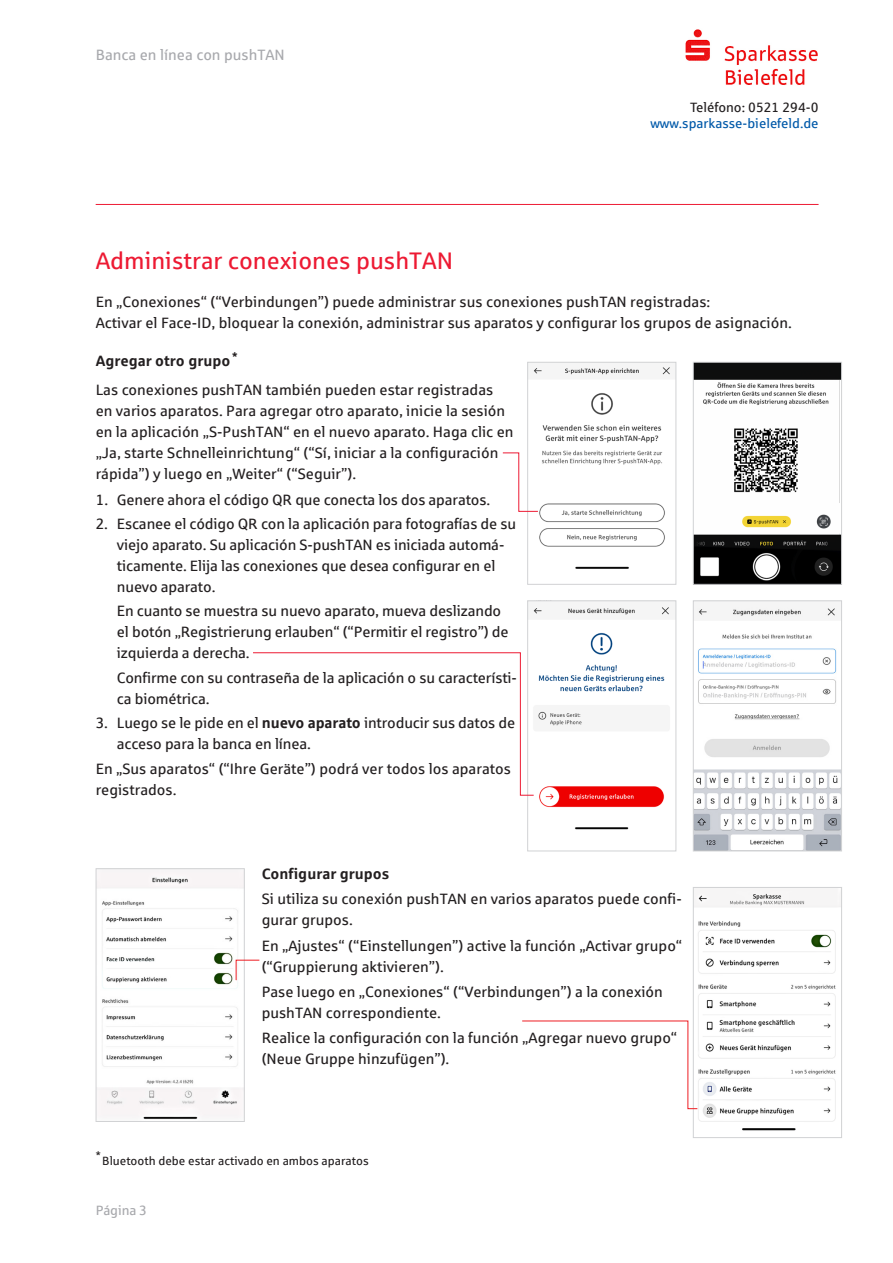
<style>
.page{position:relative;width:893px;height:1263px;background:#fff}
.page>*{position:absolute;margin:0;border:0;box-sizing:border-box;transform-origin:0 0}
.t1{font:24px "Sparkasse Rg";color:#ed1a33}
.t2{font:15px/21px "Sparkasse Rg";color:#231f20}
.t3{font:15px "Sparkasse Rg";color:#a8a9ad}
.t4{font:700 15px "Sparkasse Rg";color:#231f20}
.t5{font:13.5px "Sparkasse Rg";color:#0159a9}
.t6{font:13.5px "Sparkasse Rg";color:#231f20}
.t7{font:13.5px "Sparkasse Rg";letter-spacing:-.01em;color:#a8a9ad}
.t8{font:12px "Sparkasse Rg";color:#231f20}
.s1{font-weight:700}
</style>
<div class="page">
<hr style="left:96px;top:204px;width:723px;height:1px;background:#ed1a33">
<img style="left:685px;top:29px;width:133px;height:56px">
<img style="left:695px;top:364px;width:145px;height:219px">
<div style="left:693px;top:362px;width:149px;height:223px;border:1px solid #d1d2d4"></div>
<img style="left:533px;top:366px;width:138px;height:203px">
<div style="left:527px;top:362px;width:149px;height:223px;border:1px solid #d1d2d4"></div>
<img style="left:533px;top:607px;width:137px;height:223px">
<div style="left:527px;top:600px;width:149px;height:251px;border:1px solid #d1d2d4"></div>
<img style="left:695px;top:607px;width:145px;height:242px">
<div style="left:693px;top:600px;width:149px;height:251px;border:1px solid #d1d2d4"></div>
<img style="left:98px;top:870px;width:145px;height:249px">
<div style="left:96px;top:868px;width:149px;height:254px;border:1px solid #d1d2d4"></div>
<svg style="left:235px;top:959px;width:25px;height:21px"></svg>
<img style="left:695px;top:893px;width:145px;height:238px">
<div style="left:693px;top:887px;width:149px;height:251px;border:1px solid #d1d2d4"></div>
<svg style="left:522px;top:1020px;width:176px;height:89px"></svg>
<svg style="left:502px;top:452px;width:37px;height:60px"></svg>
<svg style="left:253px;top:652px;width:281px;height:144px"></svg>
<p class="t3" style="left:96px;top:46px;width:191px">Banca en línea con pushTAN</p>
<p class="t6" style="left:690px;top:99px;width:130px">Teléfono: 0521 294-0</p>
<p class="t5" style="left:650px;top:115px;width:170px">www.sparkasse-bielefeld.de</p>
<h1 class="t1" style="left:96px;top:246px;width:359px">Administrar conexiones pushTAN</h1>
<p class="t2" style="left:96px;top:291px;width:698px">En „Conexiones“ (“Verbindungen”) puede administrar sus conexiones pushTAN registradas:<br>Activar el Face-ID, bloquear la conexión, administrar sus aparatos y configurar los grupos de asignación.</p>
<p class="t2" style="left:96px;top:345px;width:399px;line-height:29.5px"><span class="s1">Agregar otro grupo</span> <sup>*<br></sup>Las conexiones pushTAN también pueden estar registradas</p>
<p class="t2" style="left:96px;top:400px;width:419px">en varios aparatos. Para agregar otro aparato, inicie la sesión en la aplicación „S-PushTAN“ en el nuevo aparato. Haga clic en „Ja, starte Schnelleinrichtung“ (“Sí, iniciar a la configuración rápida”) y luego en „Weiter“ (“Seguir”).</p>
<p class="t2" style="left:96px;top:488px;width:396px">1. Genere ahora el código QR que conecta los dos aparatos.</p>
<p class="t2" style="left:117px;top:513px;width:401px;text-indent:-21px">2. Escanee el código QR con la aplicación para fotografías de su viejo aparato. Su aplicación S-pushTAN es iniciada automá&shy;ticamente. Elija las conexiones que desea configurar en el nuevo aparato.</p>
<p class="t2" style="left:117px;top:600px;width:393px">En cuanto se muestra su nuevo aparato, mueva deslizando el botón „Registrierung erlauben“ (“Permitir el registro”) de izquierda a derecha.</p>
<p class="t2" style="left:117px;top:667px;width:402px">Confirme con su contraseña de la aplicación o su característi&shy;ca biométrica.</p>
<p class="t2" style="left:117px;top:712px;width:400px;text-indent:-21px">3. Luego se le pide en el <span class="s1">nuevo aparato</span> introducir sus datos de acceso para la banca en línea.</p>
<p class="t2" style="left:96px;top:757px;width:417px">En „Sus aparatos“ (“Ihre Geräte”) podrá ver todos los aparatos registrados.</p>
<p class="t4" style="left:262px;top:864px;width:129px">Configurar grupos</p>
<p class="t2" style="left:262px;top:888px;width:422px">Si utiliza su conexión pushTAN en varios aparatos puede confi&shy;gurar grupos.</p>
<p class="t2" style="left:262px;top:934px;width:422px">En „Ajustes“ (“Einstellungen”) active la función „Activar grupo“ (“Gruppierung aktivieren”).</p>
<p class="t2" style="left:262px;top:981px;width:403px">Pase luego en „Conexiones“ (“Verbindungen”) a la conexión pushTAN correspondiente.</p>
<p class="t2" style="left:262px;top:1027px;width:417px">Realice la configuración con la función „Agregar nuevo grupo“ (Neue Gruppe hinzufügen”).</p>
<p class="t8" style="left:96px;top:1153px;width:275px">*Bluetooth debe estar activado en ambos aparatos</p>
<p class="t7" style="left:96px;top:1202px;width:53px">Página 3</p>
</div>
